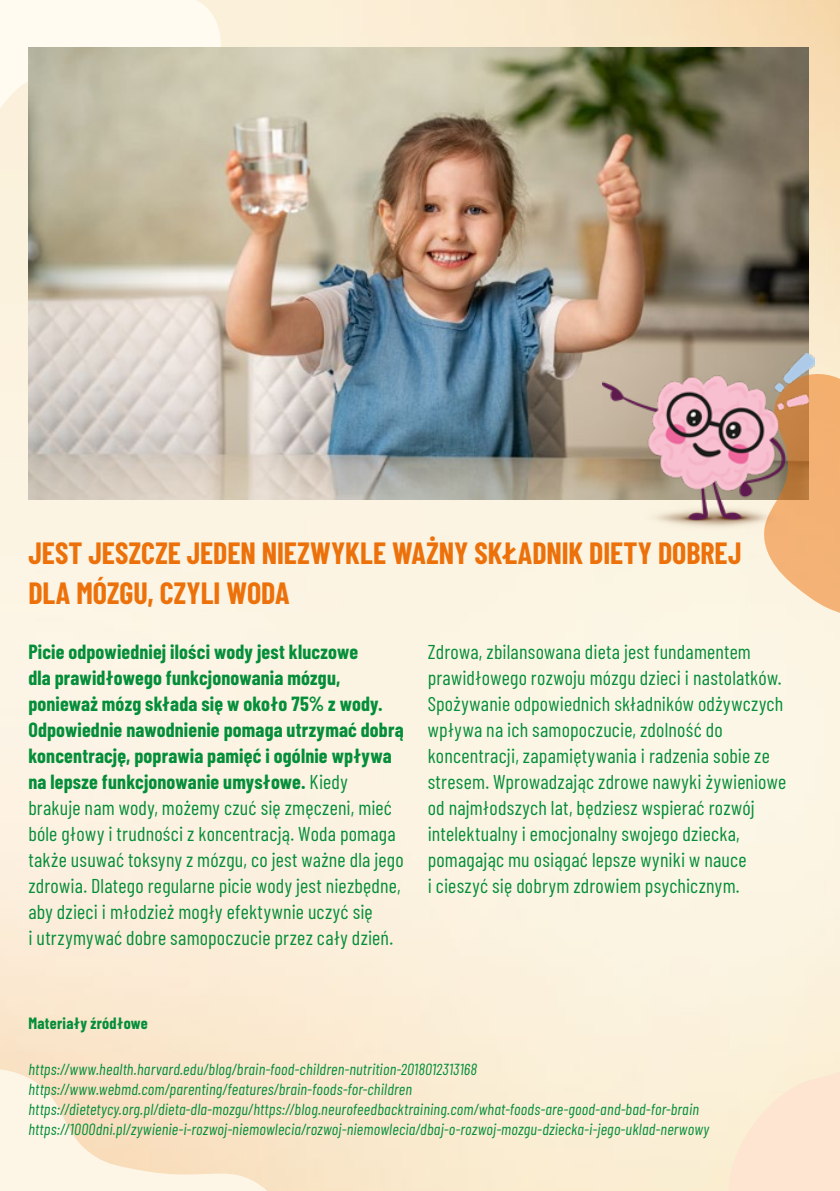
<style>
.page{position:relative;width:840px;height:1191px;background:#fff}
.page>*{position:absolute;margin:0;border:0;box-sizing:border-box;transform-origin:0 0}
.t1{font:700 30px/40px "Barlow Condensed";color:#ed710a}
.t2{font:20px/26px "Barlow Condensed";letter-spacing:.01em;color:#048e39}
.t3{font:italic 16px/20px "Barlow Condensed";letter-spacing:.015em;color:#048e39}
.t4{font:700 16px "Barlow Condensed";letter-spacing:.02em;color:#048e39}
.s1{font-weight:700}
</style>
<div class="page">
<img style="left:0;top:0;width:839px;height:1191px">
<svg style="left:0;top:0;width:224px;height:169px"></svg>
<svg style="left:0;top:1063px;width:302px;height:128px;background:#fae7ce"></svg>
<img style="left:28px;top:47px;width:780px;height:452px">
<svg style="left:714px;top:1035px;width:125px;height:156px;background:#fbead3"></svg>
<svg style="left:758px;top:371px;width:81px;height:319px;background:#f7d3ac"></svg>
<img style="left:602px;top:353px;width:211px;height:177px">
<h1 class="t1" style="left:28px;top:532px;width:714px">JEST JESZCZE JEDEN NIEZWYKLE WAŻNY SKŁADNIK DIETY DOBREJ<br>DLA MÓZGU, CZYLI WODA</h1>
<p class="t2" style="left:28px;top:637px;width:376px"><span class="s1">Picie odpowiedniej ilości wody jest kluczowe<br>dla prawidłowego funkcjonowania mózgu, ponieważ mózg składa się w około 75% z wody.<br>Odpowiednie nawodnienie pomaga utrzymać dobrą koncentrację, poprawia pamięć i ogólnie wpływa na lepsze funkcjonowanie umysłowe.</span> Kiedy brakuje nam wody, możemy czuć się zmęczeni, mieć bóle głowy i trudności z koncentracją. Woda pomaga także usuwać toksyny z mózgu, co jest ważne dla jego zdrowia. Dlatego regularne picie wody jest niezbędne, aby dzieci i młodzież mogły efektywnie uczyć się<br>i utrzymywać dobre samopoczucie przez cały dzień.</p>
<p class="t2" style="left:427px;top:637px;width:360px">Zdrowa, zbilansowana dieta jest fundamentem prawidłowego rozwoju mózgu dzieci i nastolatków.<br>Spożywanie odpowiednich składników odżywczych wpływa na ich samopoczucie, zdolność do koncentracji, zapamiętywania i radzenia sobie ze stresem. Wprowadzając zdrowe nawyki żywieniowe od najmłodszych lat, będziesz wspierać rozwój intelektualny i emocjonalny swojego dziecka, pomagając mu osiągać lepsze wyniki w nauce<br>i cieszyć się dobrym zdrowiem psychicznym.</p>
<p class="t4" style="left:28px;top:1011px;width:121px">Materiały źródłowe</p>
<p class="t3" style="left:28px;top:1058px;width:682px">https://www.health.harvard.edu/blog/brain-food-children-nutrition-2018012313168 https://www.webmd.com/parenting/features/brain-foods-for-children https://dietetycy.org.pl/dieta-dla-mozgu/https://blog.neurofeedbacktraining.com/what-foods-are-good-and-bad-for-brain https://1000dni.pl/zywienie-i-rozwoj-niemowlecia/rozwoj-niemowlecia/dbaj-o-rozwoj-mozgu-dziecka-i-jego-uklad-nerwowy</p>
</div>
